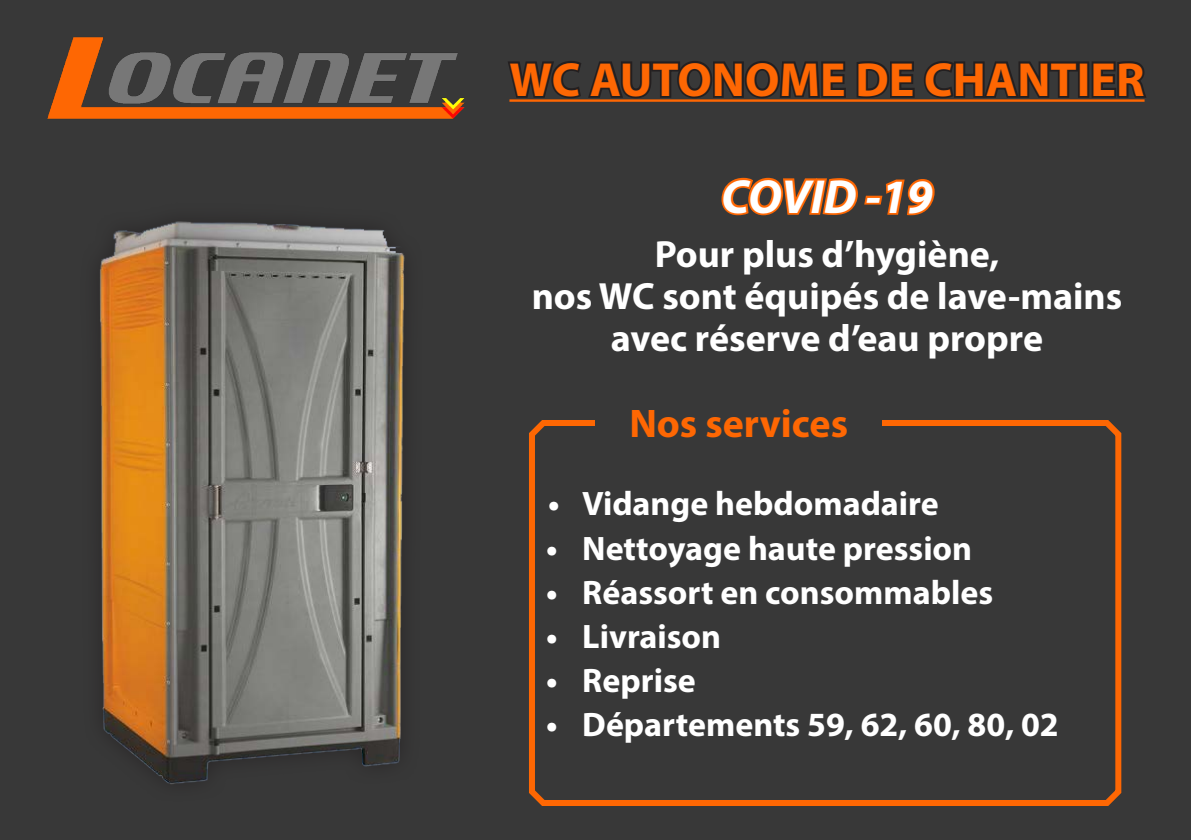
<style>
.page{position:relative;width:1191px;height:840px;background:#fff}
.page>*{position:absolute;margin:0;border:0;box-sizing:border-box;transform-origin:0 0}
.t1{font:700 48px "Myriad Pro";color:#fe6703}
.t2{font:italic 700 48px "Myriad Pro";color:#fff}
.t3{font:700 40px "Myriad Pro";color:#fe6703}
.t4{font:700 38px/42px "Myriad Pro";color:#fff;text-align:center}
.t5{font:700 34px "Myriad Pro";color:#fff}
</style>
<div class="page">
<div style="left:0;top:0;width:1191px;height:839px;background:#383838"></div>
<img style="left:100px;top:221px;width:305px;height:563px">
<hr style="left:509px;top:99px;width:635px;height:3px;background:#fe6703">
<svg style="left:508px;top:61px;width:340px;height:41px"></svg>
<svg style="left:854px;top:61px;width:62px;height:39px"></svg>
<svg style="left:922px;top:61px;width:158px;height:39px"></svg>
<div style="left:1078px;top:61px;width:11px;height:37px;border:4px solid #231f20"></div>
<svg style="left:1089px;top:61px;width:57px;height:39px"></svg>
<img style="left:47px;top:37px;width:418px;height:82px">
<svg style="left:529px;top:420px;width:593px;height:386px"></svg>
<div style="left:595px;top:406px;width:287px;height:30px;background:#383838"></div>
<svg style="left:721px;top:177px;width:214px;height:39px"></svg>
<p class="t1" style="left:509px;top:48px;width:636px">WC AUTONOME DE CHANTIER</p>
<p class="t2" style="left:721px;top:165px;width:213px">COVID -19</p>
<p class="t4" style="left:654px;top:232px;width:346px">Pour plus d’hygiène,</p>
<p class="t4" style="left:531px;top:274px;width:592px">nos WC sont équipés de lave-mains avec réserve d’eau propre</p>
<p class="t3" style="left:629px;top:396px;width:220px">Nos services</p>
<p class="t5" style="left:548px;top:481px;width:392px">• Vidange hebdomadaire</p>
<p class="t5" style="left:546px;top:525px;width:427px">• Nettoyage haute pression</p>
<p class="t5" style="left:546px;top:569px;width:448px">• Réassort en consommables</p>
<p class="t5" style="left:546px;top:613px;width:176px">• Livraison</p>
<p class="t5" style="left:546px;top:657px;width:151px">• Reprise</p>
<p class="t5" style="left:546px;top:701px;width:514px">• Départements 59, 62, 60, 80, 02</p>
</div>
